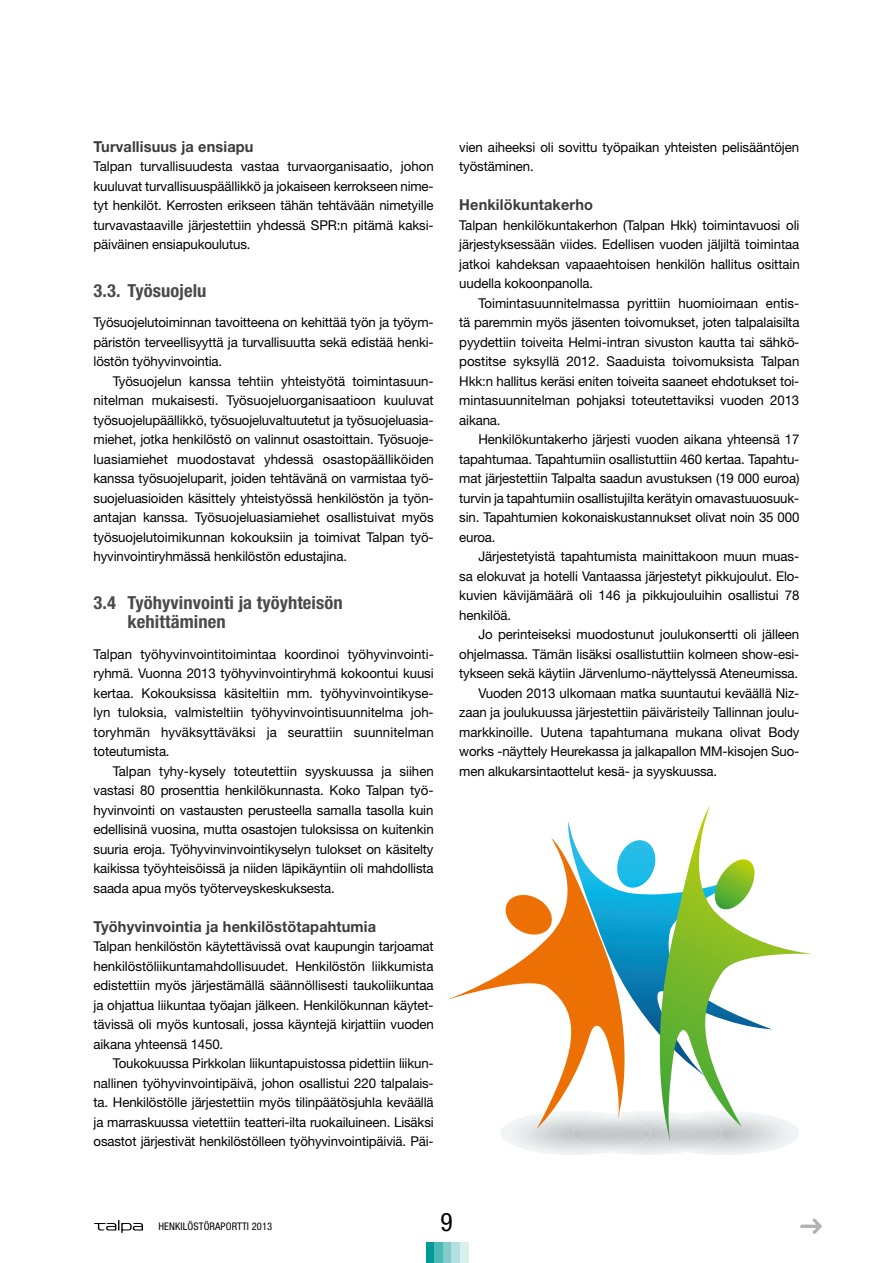
<style>
.page{position:relative;width:893px;height:1263px;background:#fff}
.page>*{position:absolute;margin:0;border:0;box-sizing:border-box;transform-origin:0 0}
.t1{font:condensed 25.5px "Helvetica Neue";color:#000}
.t2{font:700 condensed 18px/19.5px "Helvetica Neue";letter-spacing:.005em;color:#4a4a49}
.t3{font:700 15.15px "Helvetica Neue";letter-spacing:.01em;color:#3c3c3b;scale:.96 1}
.t4{font:13.5px/19.5px "Helvetica Neue";letter-spacing:-.01em;color:#000;text-align:justify}
.t5{font:condensed 10.5px "Helvetica Neue";letter-spacing:.01em;color:#000}
</style>
<div class="page">
<div style="left:443px;top:1242px;width:8px;height:21px;background:#80cdcb"></div>
<div style="left:426px;top:1242px;width:8px;height:21px;background:#009b97"></div>
<div style="left:460px;top:1242px;width:8px;height:21px;background:#d9f0ef"></div>
<div style="left:451px;top:1242px;width:9px;height:21px;background:#b3e1e0"></div>
<div style="left:434px;top:1242px;width:9px;height:21px;background:#4db9b6"></div>
<svg style="left:94px;top:1220px;width:49px;height:13px"></svg>
<svg style="left:800px;top:1218px;width:22px;height:16px"></svg>
<img style="left:573px;top:1114px;width:149px;height:38px">
<svg style="left:568px;top:821px;width:76px;height:194px"></svg>
<svg style="left:644px;top:805px;width:168px;height:336px"></svg>
<svg style="left:447px;top:838px;width:195px;height:290px"></svg>
<p class="t3" style="left:94px;top:137px;width:168px">Turvallisuus ja ensiapu</p>
<p class="t4" style="left:94px;top:156px;width:342px">Talpan turvallisuudesta vastaa turvaorganisaatio, johon kuuluvat turvallisuuspäällikkö ja jokaiseen kerrokseen nime&shy;tyt henkilöt. Kerrosten erikseen tähän tehtävään nimetyille turvavastaaville järjestettiin yhdessä SPR:n pitämä kaksi&shy;päiväinen ensiapukoulutus.</p>
<h2 class="t2" style="left:94px;top:280px;width:115px">3.3. Työsuojelu</h2>
<p class="t4" style="left:94px;top:312px;width:342px">Työsuojelutoiminnan tavoitteena on kehittää työn ja työym&shy;päristön terveellisyyttä ja turvallisuutta sekä edistää henki&shy;löstön työhyvinvointia.</p>
<p class="t4" style="left:94px;top:371px;width:342px;text-indent:19px">Työsuojelun kanssa tehtiin yhteistyötä toimintasuun&shy;nitelman mukaisesti. Työsuojeluorganisaatioon kuuluvat työsuojelupäällikkö, työsuojeluvaltuutetut ja työsuojeluasia&shy;miehet, jotka henkilöstö on valinnut osastoittain. Työsuoje&shy;luasiamiehet muodostavat yhdessä osastopäälliköiden kanssa työsuojeluparit, joiden tehtävänä on varmistaa työ&shy;suojeluasioiden käsittely yhteistyössä henkilöstön ja työn&shy;antajan kanssa. Työsuojeluasiamiehet osallistuivat myös työsuojelutoimikunnan kokouksiin ja toimivat Talpan työ&shy;hyvinvointiryhmässä henkilöstön edustajina.</p>
<h2 class="t2" style="left:128px;top:592px;width:217px;text-indent:-34px">3.4 Työhyvinvointi ja työyhteisön kehittäminen</h2>
<p class="t4" style="left:94px;top:644px;width:342px">Talpan työhyvinvointitoimintaa koordinoi työhyvinvointi&shy;ryhmä. Vuonna 2013 työhyvinvointiryhmä kokoontui kuusi kertaa. Kokouksissa käsiteltiin mm. työhyvinvointikyse&shy;lyn tuloksia, valmisteltiin työhyvinvointisuunnitelma joh&shy;toryhmän hyväksyttäväksi ja seurattiin suunnitelman toteutumista.</p>
<p class="t4" style="left:94px;top:761px;width:342px;text-indent:19px">Talpan tyhy-kysely toteutettiin syyskuussa ja siihen vastasi 80 prosenttia henkilökunnasta. Koko Talpan työ&shy;hyvinvointi on vastausten perusteella samalla tasolla kuin edellisinä vuosina, mutta osastojen tuloksissa on kuitenkin suuria eroja. Työhyvinvinvointikyselyn tulokset on käsitelty kaikissa työyhteisöissä ja niiden läpikäyntiin oli mahdollista saada apua myös työterveyskeskuksesta.</p>
<p class="t3" style="left:94px;top:917px;width:296px">Työhyvinvointia ja henkilöstötapahtumia</p>
<p class="t4" style="left:94px;top:936px;width:342px">Talpan henkilöstön käytettävissä ovat kaupungin tarjoamat henkilöstöliikuntamahdollisuudet. Henkilöstön liikkumista edistettiin myös järjestämällä säännöllisesti taukoliikuntaa ja ohjattua liikuntaa työajan jälkeen. Henkilökunnan käytet&shy;tävissä oli myös kuntosali, jossa käyntejä kirjattiin vuoden aikana yhteensä 1450.</p>
<p class="t4" style="left:94px;top:1053px;width:342px;text-indent:19px">Toukokuussa Pirkkolan liikuntapuistossa pidettiin liikun&shy;nallinen työhyvinvointipäivä, johon osallistui 220 talpalais&shy;ta. Henkilöstölle järjestettiin myös tilinpäätösjuhla keväällä ja marraskuussa vietettiin teatteri-ilta ruokailuineen. Lisäksi osastot järjestivät henkilöstölleen työhyvinvointipäiviä. Päi-</p>
<p class="t4" style="left:459px;top:137px;width:341px">vien aiheeksi oli sovittu työpaikan yhteisten pelisääntöjen työstäminen.</p>
<p class="t3" style="left:459px;top:195px;width:141px">Henkilökuntakerho</p>
<p class="t4" style="left:459px;top:215px;width:342px">Talpan henkilökuntakerhon (Talpan Hkk) toimintavuosi oli järjestyksessään viides. Edellisen vuoden jäljiltä toimintaa jatkoi kahdeksan vapaaehtoisen henkilön hallitus osittain uudella kokoonpanolla.</p>
<p class="t4" style="left:459px;top:293px;width:342px;text-indent:19px">Toimintasuunnitelmassa pyrittiin huomioimaan entis&shy;tä paremmin myös jäsenten toivomukset, joten talpalaisilta pyydettiin toiveita Helmi-intran sivuston kautta tai sähkö&shy;postitse syksyllä 2012. Saaduista toivomuksista Talpan Hkk:n hallitus keräsi eniten toiveita saaneet ehdotukset toi&shy;mintasuunnitelman pohjaksi toteutettaviksi vuoden 2013 aikana.</p>
<p class="t4" style="left:459px;top:429px;width:342px;text-indent:19px">Henkilökuntakerho järjesti vuoden aikana yhteensä 17 tapahtumaa. Tapahtumiin osallistuttiin 460 kertaa. Tapahtu&shy;mat järjestettiin Talpalta saadun avustuksen (19 000 euroa) turvin ja tapahtumiin osallistujilta kerätyin omavastuuosuuk&shy;sin. Tapahtumien kokonaiskustannukset olivat noin 35 000 euroa.</p>
<p class="t4" style="left:459px;top:546px;width:342px;text-indent:19px">Järjestetyistä tapahtumista mainittakoon muun muas&shy;sa elokuvat ja hotelli Vantaassa järjestetyt pikkujoulut. Elo&shy;kuvien kävijämäärä oli 146 ja pikkujouluihin osallistui 78 henkilöä.</p>
<p class="t4" style="left:478px;top:624px;width:322px">Jo perinteiseksi muodostunut joulukonsertti oli jälleen</p>
<p class="t4" style="left:459px;top:644px;width:342px">ohjelmassa. Tämän lisäksi osallistuttiin kolmeen show-esi-</p>
<p class="t4" style="left:459px;top:663px;width:341px">tykseen sekä käytiin Järvenlumo-näyttelyssä Ateneumissa.</p>
<p class="t4" style="left:478px;top:683px;width:323px">Vuoden 2013 ulkomaan matka suuntautui keväällä Niz-</p>
<p class="t4" style="left:459px;top:702px;width:342px">zaan ja joulukuussa järjestettiin päiväristeily Tallinnan joulu-</p>
<p class="t4" style="left:459px;top:722px;width:342px">markkinoille. Uutena tapahtumana mukana olivat Body</p>
<p class="t4" style="left:459px;top:741px;width:342px">works -näyttely Heurekassa ja jalkapallon MM-kisojen Suo-</p>
<p class="t4" style="left:459px;top:761px;width:260px">men alkukarsintaottelut kesä- ja syyskuussa.</p>
<p class="t5" style="left:158px;top:1221px;width:115px">HENKILÖSTÖRAPORTTI 2013</p>
<h1 class="t1" style="left:440px;top:1207px;width:14px">9</h1>
</div>
